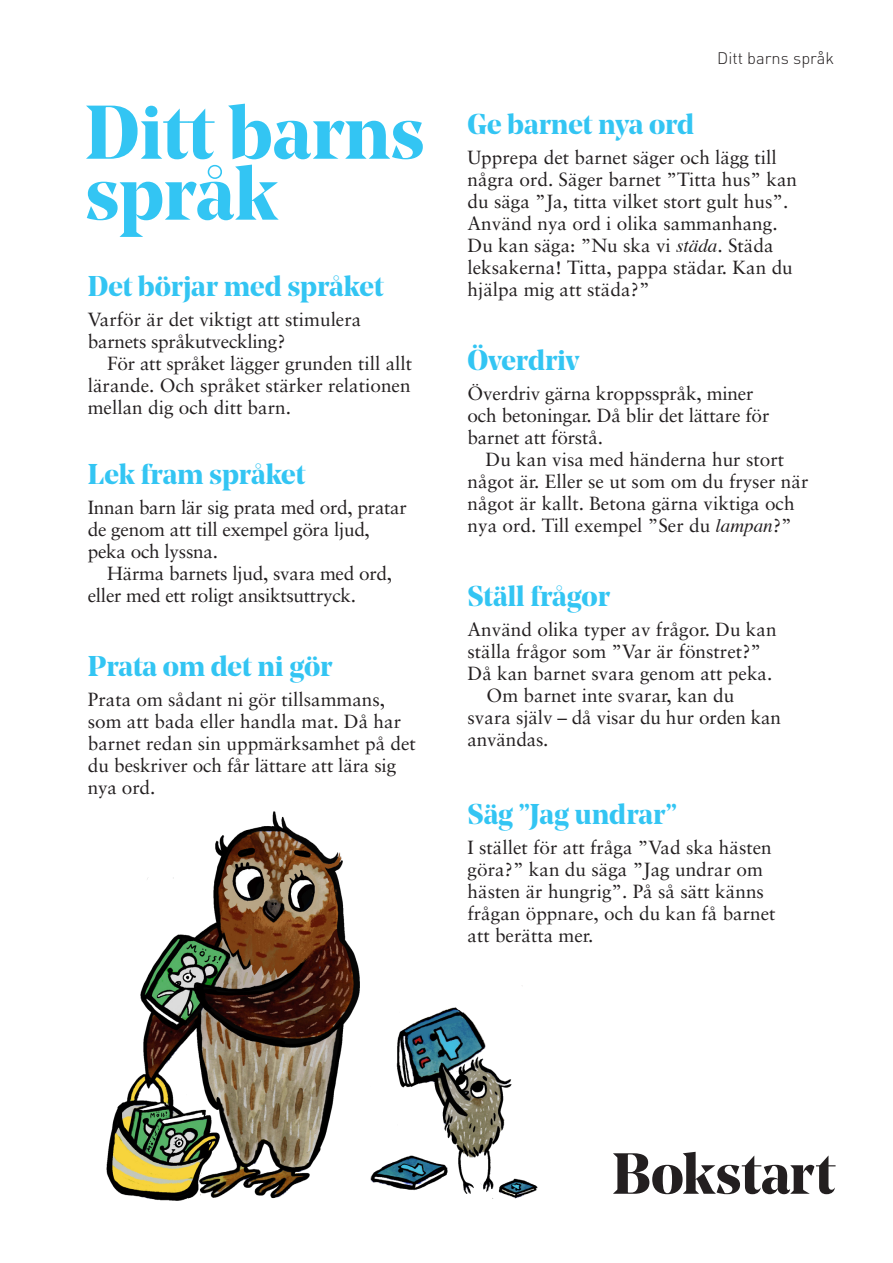
<style>
.page{position:relative;width:893px;height:1263px;background:#fff}
.page>*{position:absolute;margin:0;border:0;box-sizing:border-box;transform-origin:0 0}
.t1{font:700 75.6px/60.9px "Noe Display";color:#33c5f3}
.t2{font:700 28.5px "Noe Display";color:#33c5f3}
.t3{font:19.05px/21.9px "Sabon LT Pro";color:#231f20}
.t4{font:300 16.5px "DIN Pro";color:#231f20}
.s1{font-family:"Times";font-style:italic}
</style>
<div class="page">
<img style="left:106px;top:811px;width:432px;height:390px">
<svg style="left:613px;top:1152px;width:223px;height:42px"></svg>
<p class="t1" style="left:85px;top:101px;width:341px">Ditt barns språk</p>
<p class="t2" style="left:88px;top:267px;width:297px">Det börjar med språket</p>
<p class="t3" style="left:88px;top:308px;width:275px">Varför är det viktigt att stimulera barnets språkutveckling?</p>
<p class="t3" style="left:88px;top:352px;width:326px;text-align:justify;text-indent:20px">För att språket lägger grunden till allt lärande. Och språket stärker relationen mellan dig och ditt barn.</p>
<p class="t2" style="left:88px;top:456px;width:219px">Lek fram språket</p>
<p class="t3" style="left:88px;top:496px;width:321px">Innan barn lär sig prata med ord, pratar de genom att till exempel göra ljud, peka och lyssna.</p>
<p class="t3" style="left:88px;top:562px;width:306px;text-indent:20px">Härma barnets ljud, svara med ord, eller med ett roligt ansiktsuttryck.</p>
<p class="t2" style="left:88px;top:648px;width:246px">Prata om det ni gör</p>
<p class="t3" style="left:88px;top:688px;width:330px">Prata om sådant ni gör tillsammans, som att bada eller handla mat. Då har barnet redan sin uppmärksamhet på det du beskriver och får lättare att lära sig nya ord.</p>
<p class="t4" style="left:717px;top:45px;width:118px">Ditt barns språk</p>
<p class="t2" style="left:468px;top:106px;width:228px">Ge barnet nya ord</p>
<p class="t3" style="left:468px;top:146px;width:331px">Upprepa det barnet säger och lägg till några ord. Säger barnet ”Titta hus” kan du säga ”Ja, titta vilket stort gult hus”.</p>
<p class="t3" style="left:468px;top:212px;width:312px">Använd nya ord i olika sammanhang.</p>
<p class="t3" style="left:468px;top:234px;width:327px">Du kan säga: ”Nu ska vi <span class="s1">städa</span>. Städa leksakerna! Titta, pappa städar. Kan du hjälpa mig att städa?”</p>
<p class="t2" style="left:468px;top:342px;width:113px">Överdriv</p>
<p class="t3" style="left:468px;top:382px;width:303px">Överdriv gärna kroppsspråk, miner och betoningar. Då blir det lättare för barnet att förstå.</p>
<p class="t3" style="left:468px;top:448px;width:342px;text-indent:18px">Du kan visa med händerna hur stort något är. Eller se ut som om du fryser när något är kallt. Betona gärna viktiga och nya ord. Till exempel ”Ser du <span class="s1">lampan</span>?”</p>
<p class="t2" style="left:468px;top:578px;width:144px">Ställ frågor</p>
<p class="t3" style="left:468px;top:618px;width:311px">Använd olika typer av frågor. Du kan ställa frågor som ”Var är fönstret?”<br>Då kan barnet svara genom att peka.</p>
<p class="t3" style="left:468px;top:684px;width:315px;text-indent:19px">Om barnet inte svarar, kan du svara själv – då visar du hur orden kan användas.</p>
<p class="t2" style="left:468px;top:795px;width:211px">Säg ”Jag undrar”</p>
<p class="t3" style="left:468px;top:836px;width:310px">I stället för att fråga ”Vad ska hästen göra?” kan du säga ”Jag undrar om hästen är hungrig”. På så sätt känns frågan öppnare, och du kan få barnet att berätta mer.</p>
</div>
